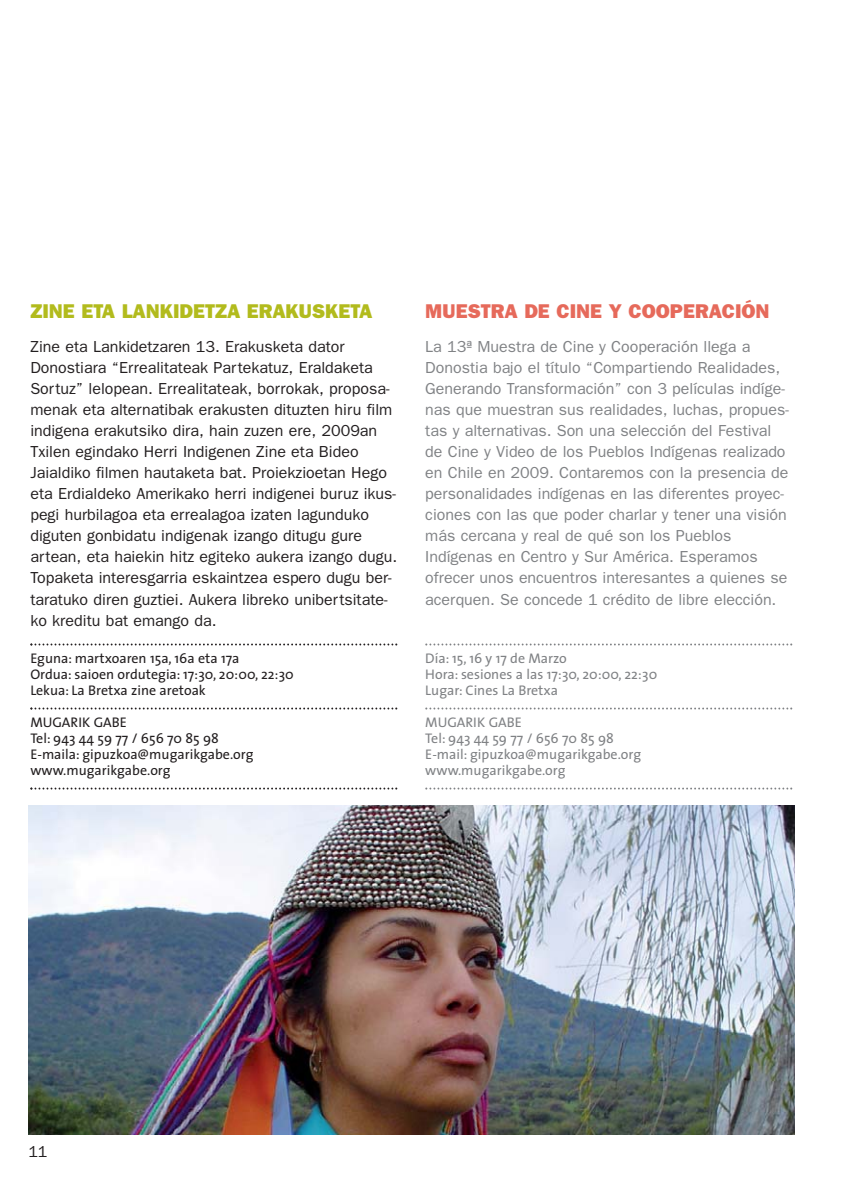
<style>
.page{position:relative;width:851px;height:1191px;background:#fff}
.page>*{position:absolute;margin:0;border:0;box-sizing:border-box;transform-origin:0 0}
.t1{font:800 20px "Franklin Gothic";color:#b2bb1d}
.t2{font:800 20px "Franklin Gothic";color:#e66a5b}
.t3{font:16px/21px "Franklin Gothic";color:#231f20}
.t4{font:16px/21px "Franklin Gothic";color:#808285}
.t5{font:14px/16px "The Sans";color:#231f20}
.t6{font:14px/16px "The Sans";color:#808285}
</style>
<div class="page">
<img style="left:28px;top:805px;width:766px;height:329px">
<svg style="left:30px;top:643px;width:367px;height:2px"></svg>
<svg style="left:30px;top:707px;width:367px;height:2px"></svg>
<svg style="left:30px;top:787px;width:367px;height:2px"></svg>
<svg style="left:425px;top:643px;width:367px;height:2px"></svg>
<svg style="left:425px;top:707px;width:367px;height:2px"></svg>
<svg style="left:425px;top:787px;width:367px;height:2px"></svg>
<p class="t1" style="left:30px;top:305px;width:343px">ZINE ETA LANKIDETZA ERAKUSKETA</p>
<p class="t3" style="left:30px;top:338px;width:368px">Zine eta Lankidetzaren 13. Erakusketa dator Donostiara “Errealitateak Partekatuz, Eraldaketa Sortuz” lelopean. Errealitateak, borrokak, proposa&shy;menak eta alternatibak erakusten dituzten hiru film indigena erakutsiko dira, hain zuzen ere, 2009an Txilen egindako Herri Indigenen Zine eta Bideo Jaialdiko filmen hautaketa bat. Proiekzioetan Hego eta Erdialdeko Amerikako herri indigenei buruz ikus&shy;pegi hurbilagoa eta errealagoa izaten lagunduko diguten gonbidatu indigenak izango ditugu gure artean, eta haiekin hitz egiteko aukera izango dugu.<br>Topaketa interesgarria eskaintzea espero dugu ber&shy;taratuko diren guztiei. Aukera libreko unibertsitate&shy;ko kreditu bat emango da.</p>
<p class="t5" style="left:30px;top:651px;width:265px">Eguna: martxoaren 15a, 16a eta 17a<br>Ordua: saioen ordutegia: 17:30, 20:00, 22:30<br>Lekua: La Bretxa zine aretoak</p>
<p class="t5" style="left:30px;top:715px;width:225px">MUGARIK GABE<br>Tel: 943 44 59 77 / 656 70 85 98<br>E-maila: gipuzkoa@mugarikgabe.org www.mugarikgabe.org</p>
<p class="t2" style="left:425px;top:305px;width:345px">MUESTRA DE CINE Y COOPERACIÓN</p>
<p class="t4" style="left:425px;top:338px;width:365px">La 13ª Muestra de Cine y Cooperación llega a Donostia bajo el título “Compartiendo Realidades, Generando Transformación” con 3 películas indíge&shy;nas que muestran sus realidades, luchas, propues&shy;tas y alternativas. Son una selección del Festival de Cine y Video de los Pueblos Indígenas realizado en Chile en 2009. Contaremos con la presencia de personalidades indígenas en las diferentes proyec&shy;ciones con las que poder charlar y tener una visión más cercana y real de qué son los Pueblos Indígenas en Centro y Sur América. Esperamos ofrecer unos encuentros interesantes a quienes se acerquen. Se concede 1 crédito de libre elección.</p>
<p class="t6" style="left:425px;top:651px;width:233px">Día: 15, 16 y 17 de Marzo<br>Hora: sesiones a las 17:30, 20:00, 22:30<br>Lugar: Cines La Bretxa</p>
<p class="t6" style="left:425px;top:715px;width:217px">MUGARIK GABE<br>Tel: 943 44 59 77 / 656 70 85 98<br>E-mail: gipuzkoa@mugarikgabe.org www.mugarikgabe.org</p>
<p class="t3" style="left:28px;top:1142px;width:21px">11</p>
</div>
